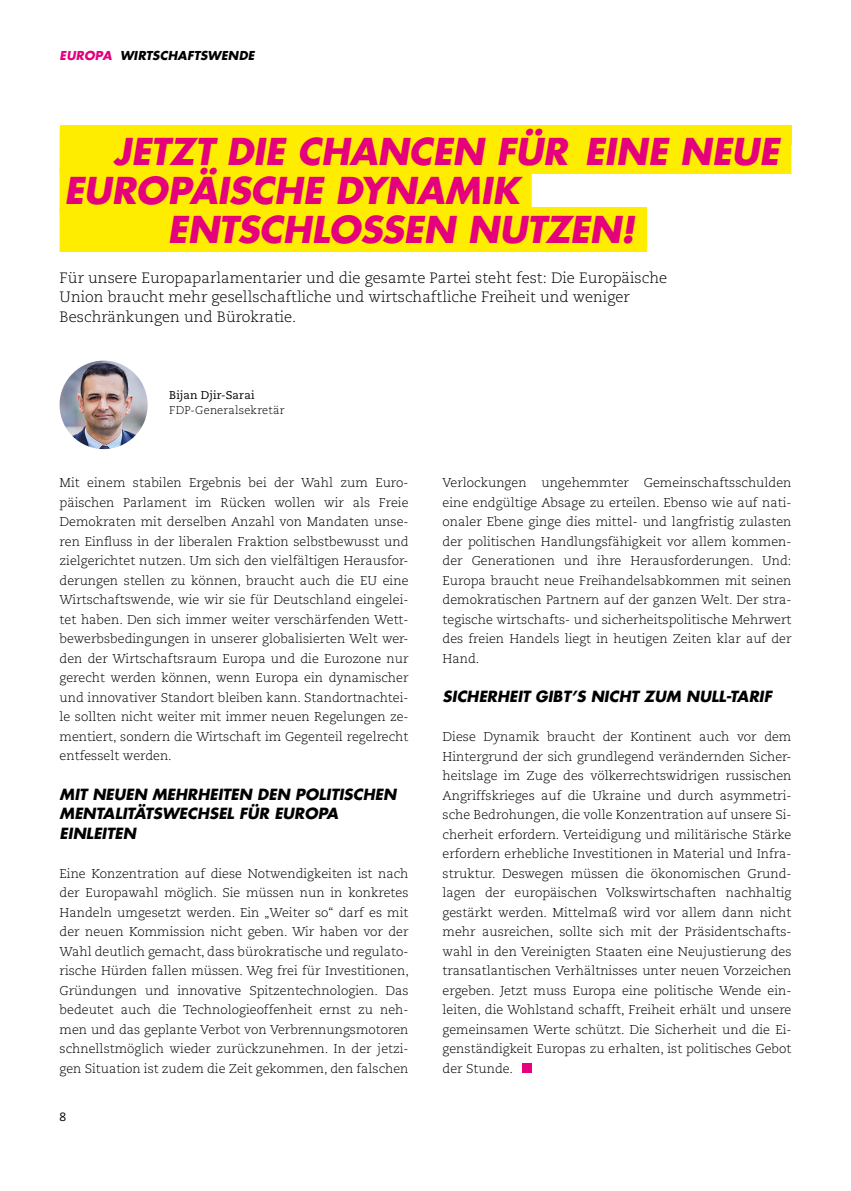
<style>
.page{position:relative;width:851px;height:1191px;background:#fff}
.page>*{position:absolute;margin:0;border:0;box-sizing:border-box;transform-origin:0 0}
.t1{font:italic 700 36px "Futura LT Pro";letter-spacing:-.005em;color:#e5007d}
.t2{font:300 15px/19.5px "Caecilia LT Std";color:#000}
.t3{font:italic 700 15px/19.5px "Futura LT Pro";color:#000}
.t4{font:300 12.75px/19.5px "Caecilia LT Std";color:#000;text-align:justify}
.t5{font:italic 700 12px "Futura LT Pro";letter-spacing:.01em;color:#000}
.t6{font:12px "Caecilia LT Std";color:#000}
.t7{font:300 11.25px "Caecilia LT Std";letter-spacing:.015em;color:#000}
.t8{font:11.25px "Caecilia LT Std";letter-spacing:.02em;color:#000}
.s1{color:#e5007d}
</style>
<div class="page">
<div style="left:522px;top:1063px;width:10px;height:9px;background:#e5007d"></div>
<img style="left:60px;top:361px;width:88px;height:88px;border-radius:44px">
<div style="left:60px;top:126px;width:731px;height:19px;background:#ffed00"></div>
<div style="left:60px;top:129px;width:731px;height:45px;background:#ffed00"></div>
<div style="left:60px;top:168px;width:471px;height:45px;background:#ffed00"></div>
<div style="left:60px;top:207px;width:587px;height:45px;background:#ffed00"></div>
<p class="t5" style="left:60px;top:46px;width:196px"><span class="s1">EUROPA</span> WIRTSCHAFTSWENDE</p>
<h1 class="t1" style="left:114px;top:124px;width:667px">JETZT DIE CHANCEN FÜR EINE NEUE</h1>
<h1 class="t1" style="left:64px;top:163px;width:457px">EUROPÄISCHE DYNAMIK</h1>
<h1 class="t1" style="left:168px;top:202px;width:468px">ENTSCHLOSSEN NUTZEN!</h1>
<p class="t2" style="left:60px;top:268px;width:609px">Für unsere Europaparlamentarier und die gesamte Partei steht fest: Die Europäische<br>Union braucht mehr gesellschaftliche und wirtschaftliche Freiheit und weniger<br>Beschränkungen und Bürokratie.</p>
<p class="t8" style="left:169px;top:389px;width:87px">Bijan Djir-Sarai</p>
<p class="t7" style="left:169px;top:404px;width:117px">FDP-Generalsekretär</p>
<p class="t4" style="left:60px;top:473px;width:350px">Mit einem stabilen Ergebnis bei der Wahl zum Euro&shy;päischen Parlament im Rücken wollen wir als Freie Demokraten mit derselben Anzahl von Mandaten unse&shy;ren Einfluss in der liberalen Fraktion selbstbewusst und zielgerichtet nutzen. Um sich den vielfältigen Herausfor&shy;derungen stellen zu können, braucht auch die EU eine Wirtschaftswende, wie wir sie für Deutschland eingelei&shy;tet haben. Den sich immer weiter verschärfenden Wett&shy;bewerbsbedingungen in unserer globalisierten Welt wer&shy;den der Wirtschaftsraum Europa und die Eurozone nur gerecht werden können, wenn Europa ein dynamischer und innovativer Standort bleiben kann. Standortnachtei&shy;le sollten nicht weiter mit immer neuen Regelungen ze&shy;mentiert, sondern die Wirtschaft im Gegenteil regelrecht entfesselt werden.</p>
<p class="t3" style="left:60px;top:783px;width:338px">MIT NEUEN MEHRHEITEN DEN POLITISCHEN<br>MENTALITÄTSWECHSEL FÜR EUROPA<br>EINLEITEN</p>
<p class="t4" style="left:60px;top:863px;width:351px">Eine Konzentration auf diese Notwendigkeiten ist nach der Europawahl möglich. Sie müssen nun in konkretes Handeln umgesetzt werden. Ein „Weiter so“ darf es mit der neuen Kommission nicht geben. Wir haben vor der Wahl deutlich gemacht, dass bürokratische und regulato&shy;rische Hürden fallen müssen. Weg frei für Investitionen, Gründungen und innovative Spitzentechnologien. Das bedeutet auch die Technologieoffenheit ernst zu neh&shy;men und das geplante Verbot von Verbrennungsmotoren schnellstmöglich wieder zurückzunehmen. In der jetzi&shy;gen Situation ist zudem die Zeit gekommen, den falschen</p>
<p class="t6" style="left:60px;top:1110px;width:8px">8</p>
<p class="t4" style="left:442px;top:473px;width:350px">Verlockungen ungehemmter Gemeinschaftsschulden eine endgültige Absage zu erteilen. Ebenso wie auf nati&shy;onaler Ebene ginge dies mittel- und langfristig zulasten der politischen Handlungsfähigkeit vor allem kommen&shy;der Generationen und ihre Herausforderungen. Und:<br>Europa braucht neue Freihandelsabkommen mit seinen demokratischen Partnern auf der ganzen Welt. Der stra&shy;tegische wirtschafts- und sicherheitspolitische Mehrwert des freien Handels liegt in heutigen Zeiten klar auf der Hand.</p>
<p class="t3" style="left:442px;top:686px;width:331px">SICHERHEIT GIBT’S NICHT ZUM NULL-TARIF</p>
<p class="t4" style="left:442px;top:727px;width:350px">Diese Dynamik braucht der Kontinent auch vor dem Hintergrund der sich grundlegend verändernden Sicher&shy;heitslage im Zuge des völkerrechtswidrigen russischen Angriffskrieges auf die Ukraine und durch asymmetri&shy;sche Bedrohungen, die volle Konzentration auf unsere Si&shy;cherheit erfordern. Verteidigung und militärische Stärke erfordern erhebliche Investitionen in Material und Infra&shy;struktur. Deswegen müssen die ökonomischen Grund&shy;lagen der europäischen Volkswirtschaften nachhaltig gestärkt werden. Mittelmaß wird vor allem dann nicht mehr ausreichen, sollte sich mit der Präsidentschafts&shy;wahl in den Vereinigten Staaten eine Neujustierung des transatlantischen Verhältnisses unter neuen Vorzeichen ergeben. Jetzt muss Europa eine politische Wende ein&shy;leiten, die Wohlstand schafft, Freiheit erhält und unsere gemeinsamen Werte schützt. Die Sicherheit und die Ei&shy;genständigkeit Europas zu erhalten, ist politisches Gebot der Stunde.</p>
</div>
